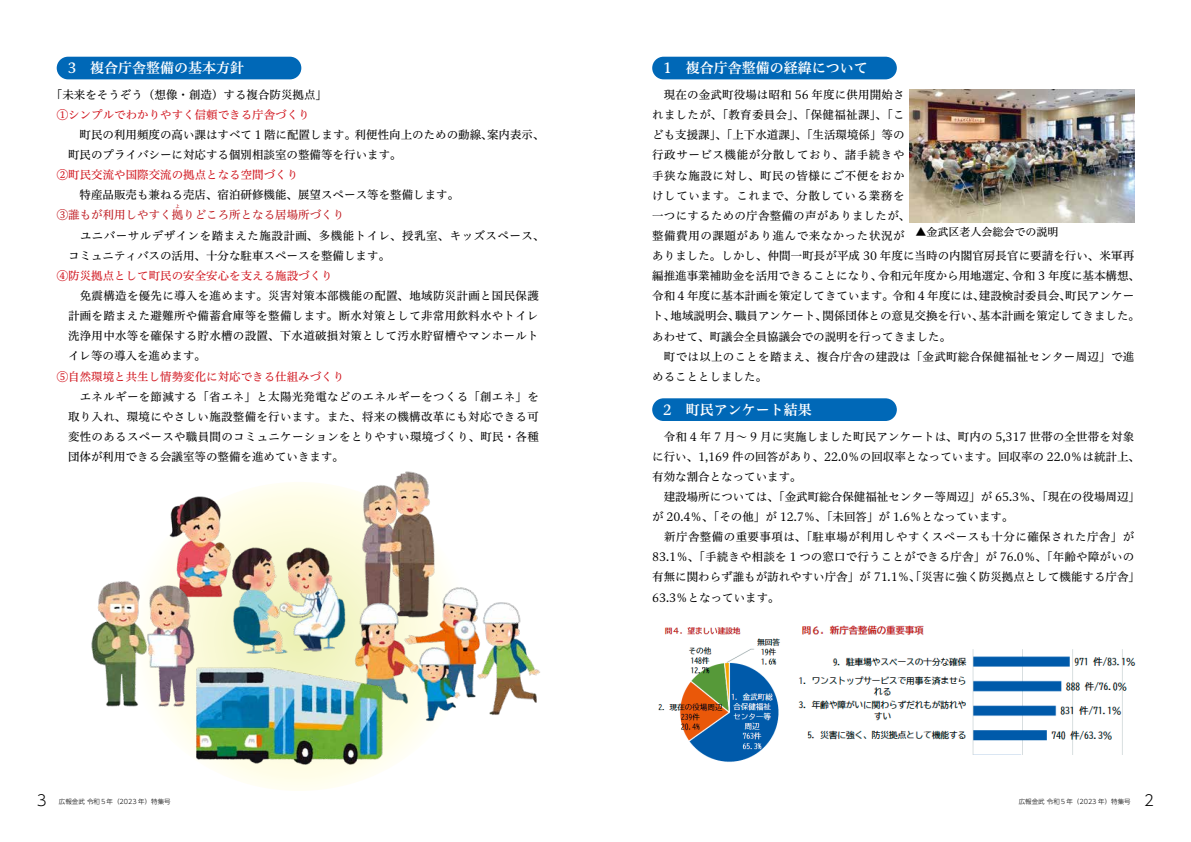
<style>
.page{position:relative;width:1191px;height:842px;background:#fff}
.page>*{position:absolute;margin:0;border:0;box-sizing:border-box;transform-origin:0 0}
.t1{font:300 15px "UD Shin Go Pro";color:#000}
.t2{font:14px "Hiragino UD Serif Std W6";color:#fff}
.t3{font:11.5px/20.1px "Hiragino UD Serif Std W4";color:#000}
.t4{font:11.5px/20.1px "Hiragino UD Serif Std W4";letter-spacing:.025em;color:#000}
.t5{font:11.5px "Hiragino UD Serif Std W4";color:#d0121b}
.t6{font:11.5px/20.1px "Hiragino UD Serif Std W4";letter-spacing:.04em;color:#000}
.t7{font:11.5px "Hiragino UD Serif Std W4";letter-spacing:.05em;color:#000}
.t8{font:11.5px "Hiragino UD Serif Std W4";color:#bf1a20}
.t9{font:11.5px "Hiragino UD Serif Std W4";letter-spacing:.02em;color:#000}
.t10{font:11.5px "Hiragino UD Serif Std W4";letter-spacing:.045em;color:#000}
.t11{font:11px "Hiragino UD Serif Std W4";color:#000}
.t12{font:300 6.5px "UD Shin Go Pro";color:#000}
.t13{font:5px "Hiragino UD Serif Std W4";color:#bf1a20}
</style>
<div class="page">
<svg style="left:155px;top:482px;width:290px;height:309px"></svg>
<img style="left:910px;top:89px;width:224px;height:133px">
<div style="left:652px;top:57px;width:245px;height:22px;background:#0068b7;border-radius:11px"></div>
<img style="left:658px;top:627px;width:122px;height:135px">
<img style="left:798px;top:625px;width:338px;height:130px">
<div style="left:57px;top:57px;width:244px;height:22px;background:#0068b7;border-radius:11px"></div>
<div style="left:652px;top:398px;width:245px;height:23px;background:#0068b7;border-radius:11px"></div>
<img style="left:229px;top:544px;width:119px;height:111px">
<img style="left:346px;top:471px;width:98px;height:150px">
<img style="left:160px;top:494px;width:82px;height:105px">
<img style="left:354px;top:582px;width:186px;height:146px">
<img style="left:91px;top:579px;width:115px;height:129px">
<img style="left:192px;top:662px;width:193px;height:107px">
<p class="t2" style="left:68px;top:57px;width:178px">3　複合庁舎整備の基本方針</p>
<p class="t3" style="left:51px;top:84px;width:277px">「未来をそうぞう（想像・創造）する複合防災拠点「</p>
<p class="t5" style="left:57px;top:106px;width:254px">①シンプルでわかりやすく信頼できる庁舎づくり</p>
<p class="t3" style="left:68px;top:124px;width:426px">　町民の利用頻度の高い課はすべて 1 階に配置します。利便性向上のための動線、町民のプライバシーに対応する個別相談室の整備等を行います。</p>
<p class="t5" style="left:57px;top:166px;width:243px">②町民交流や国際交流の拠点となる空間づくり</p>
<p class="t3" style="left:68px;top:184px;width:392px">　特産品販売も兼ねる売店、宿泊研修機能、展望スペース等を整備します。</p>
<p class="t8" style="left:57px;top:206px;width:289px">③誰もが利用しやすく拠りどころ所となる居場所づくり</p>
<p class="t3" style="left:487px;top:124px;width:59px">案内表示、</p>
<p class="t13" style="left:175px;top:202px;width:6px">よ</p>
<p class="t6" style="left:68px;top:225px;width:478px">　ユニバーサルデザインを踏まえた施設計画、多機能トイレ、授乳室、キッズスペース、コミュニティバスの活用、十分な駐車スペースを整備します。</p>
<p class="t5" style="left:57px;top:267px;width:277px">④防災拠点として町民の安全安心を支える施設づくり</p>
<p class="t3" style="left:68px;top:285px;width:472px;text-align:justify">　免震構造を優先に導入を進めます。災害対策本部機能の配置、地域防災計画と国民保護計画を踏まえた避難所や備蓄倉庫等を整備します。断水対策として非常用飲料水やトイレ洗浄用中水等を確保する貯水槽の設置、下水道破損対策として汚水貯留槽やマンホールトイレ等の導入を進めます。</p>
<p class="t5" style="left:57px;top:367px;width:289px">⑤自然環境と共生し情勢変化に対応できる仕組みづくり</p>
<p class="t3" style="left:68px;top:386px;width:472px;text-align:justify">　エネルギーを節減する「省エネ」と太陽光発電などのエネルギーをつくる「創エネ」を取り入れ、環境にやさしい施設整備を行います。また、将来の機構改革にも対応できる可変性のあるスペースや職員間のコミュニケーションをとりやすい環境づくり、町民・各種団体が利用できる会議室等の整備を進めていきます。</p>
<h1 class="t1" style="left:37px;top:788px;width:11px">3</h1>
<p class="t12" style="left:59px;top:796px;width:113px">広報金武令和５年（2023 年）特集号</p>
<p class="t2" style="left:663px;top:57px;width:206px">1　複合庁舎整備の経緯について</p>
<p class="t3" style="left:652px;top:84px;width:254px">　現在の金武町役場は昭和 56 年度に供用開始さ</p>
<p class="t4" style="left:652px;top:104px;width:254px">れましたが、「教育委員会」、「保健福祉課」、「こ</p>
<p class="t3" style="left:652px;top:124px;width:254px">ども支援課」、「上下水道課」、「生活環境係」等の</p>
<p class="t7" style="left:652px;top:146px;width:254px">行政サービス機能が分散しており、諸手続きや</p>
<p class="t7" style="left:652px;top:167px;width:254px">手狭な施設に対し、町民の皆様にご不便をおか</p>
<p class="t7" style="left:652px;top:187px;width:254px">けしています。これまで、分散している業務を</p>
<p class="t9" style="left:652px;top:207px;width:260px">一つにするための庁舎整備の声がありましたが、</p>
<p class="t10" style="left:652px;top:227px;width:254px">整備費用の課題があり進んで来なかった状況が</p>
<p class="t3" style="left:652px;top:245px;width:483px">ありました。しかし、仲間一町長が平成 30 年度に当時の内閣官房長官に要請を行い、米軍再</p>
<p class="t3" style="left:1012px;top:265px;width:129px">令和 3 年度に基本構想、</p>
<p class="t11" style="left:904px;top:224px;width:155px">　▲金武区老人会総会での説明</p>
<p class="t3" style="left:652px;top:265px;width:231px">編推進事業補助金を活用できることになり、</p>
<p class="t3" style="left:878px;top:265px;width:139px">令和元年度から用地選定、</p>
<p class="t3" style="left:652px;top:285px;width:243px">令和 4 年度に基本計画を策定してきています。</p>
<p class="t3" style="left:979px;top:285px;width:93px">建設検討委員会、</p>
<p class="t3" style="left:892px;top:285px;width:94px">令和 4 年度には、</p>
<p class="t3" style="left:1065px;top:285px;width:70px">町民アンケー</p>
<p class="t3" style="left:979px;top:305px;width:162px">基本計画を策定してきました。</p>
<p class="t3" style="left:670px;top:305px;width:70px">地域説明会、</p>
<p class="t3" style="left:822px;top:305px;width:162px">関係団体との意見交換を行い、</p>
<p class="t3" style="left:735px;top:305px;width:93px">職員アンケート、</p>
<p class="t4" style="left:652px;top:305px;width:483px">ト、<br>あわせて、町議会全員協議会での説明を行ってきました。<br>　町では以上のことを踏まえ、複合庁舎の建設は「金武町総合保健福祉センター周辺」で進めることとしました。</p>
<p class="t2" style="left:663px;top:399px;width:150px">2　町民アンケート結果</p>
<p class="t3" style="left:652px;top:425px;width:489px">　令和 4 年 7 月〜 9 月に実施しました町民アンケートは、町内の 5,317 世帯の全世帯を対象に行い、1,169 件の回答があり、22.0％の回収率となっています。回収率の 22.0％は統計上、有効な割合となっています。<br>　建設場所については、「金武町総合保健福祉センター等周辺」が 65.3％、「現在の役場周辺「が 20.4％、「その他」が 12.7％、「未回答」が 1.6％となっています。<br>　新庁舎整備の重要事項は、「駐車場が利用しやすくスペースも十分に確保された庁舎」が83.1％、「手続きや相談を 1 つの窓口で行うことができる庁舎」が 76.0％、「年齢や障がいの有無に関わらず誰もが訪れやすい庁舎」が 71.1％、「災害に強く防災拠点として機能する庁舎「63.3％となっています。</p>
<p class="t12" style="left:1018px;top:796px;width:113px">広報金武令和５年（2023 年）特集号</p>
<h1 class="t1" style="left:1144px;top:788px;width:11px">2</h1>
</div>
